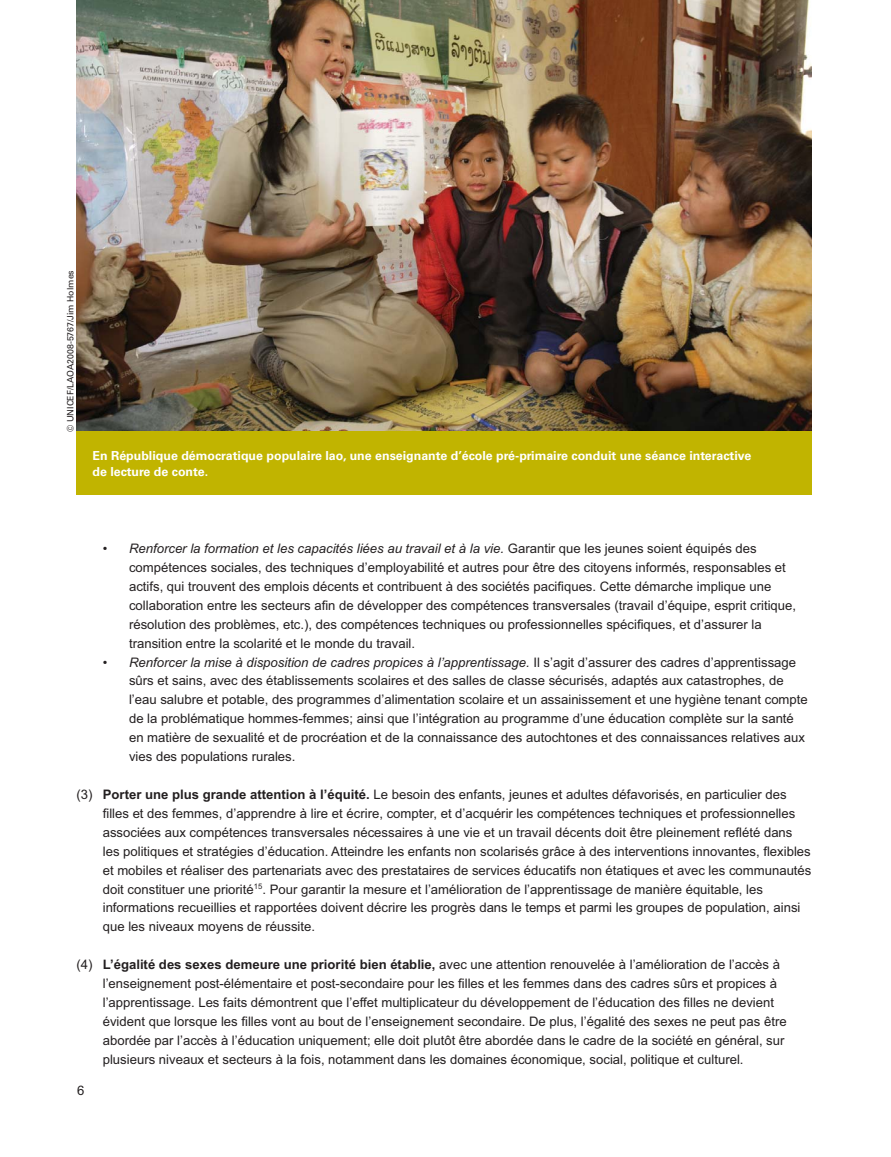
<style>
.page{position:relative;width:891px;height:1157px;background:#fff}
.page>*{position:absolute;margin:0;border:0;box-sizing:border-box;transform-origin:0 0}
.t1{font:13.2px/18.9px "Arial";color:#231f20}
.t2{font:700 12.45px/15.3px "Univers LT Std";color:#fff}
.t3{font:8.7px "Univers LT Std";color:#231f20}
.s1{font-style:italic}
.s2{font-weight:700}
</style>
<div class="page">
<img style="left:76px;top:0;width:736px;height:431px">
<div style="left:76px;top:431px;width:736px;height:63px;background:#c1b400"></div>
<p class="t3" style="left:65px;top:432px;width:163px;rotate:-90deg">© UNICEF/LAOA2008-5767/Jim Holmes</p>
<p class="t2" style="left:92px;top:449px;width:660px">En République démocratique populaire lao, une enseignante d’école pré-primaire conduit une séance interactive de lecture de conte.</p>
<p class="t1" style="left:129px;top:540px;width:668px;text-indent:-26px">• <span class="s1">Renforcer la formation et les capacités liées au travail et à la vie.</span> Garantir que les jeunes soient équipés des compétences sociales, des techniques d’employabilité et autres pour être des citoyens informés, responsables et actifs, qui trouvent des emplois décents et contribuent à des sociétés pacifiques. Cette démarche implique une collaboration entre les secteurs afin de développer des compétences transversales (travail d’équipe, esprit critique, résolution des problèmes, etc.), des compétences techniques ou professionnelles spécifiques, et d’assurer la transition entre la scolarité et le monde du travail.</p>
<p class="t1" style="left:129px;top:653px;width:680px;text-indent:-26px">• <span class="s1">Renforcer la mise à disposition de cadres propices à l’apprentissage.</span> Il s’agit d’assurer des cadres d’apprentissage sûrs et sains, avec des établissements scolaires et des salles de classe sécurisés, adaptés aux catastrophes, de l’eau salubre et potable, des programmes d’alimentation scolaire et un assainissement et une hygiène tenant compte de la problématique hommes-femmes; ainsi que l’intégration au programme d’une éducation complète sur la santé en matière de sexualité et de procréation et de la connaissance des autochtones et des connaissances relatives aux vies des populations rurales.</p>
<p class="t1" style="left:103px;top:786px;width:710px;text-indent:-26px">(3) <span class="s2">Porter une plus grande attention à l’équité.</span> Le besoin des enfants, jeunes et adultes défavorisés, en particulier des filles et des femmes, d’apprendre à lire et écrire, compter, et d’acquérir les compétences techniques et professionnelles associées aux compétences transversales nécessaires à une vie et un travail décents doit être pleinement reflété dans les politiques et stratégies d’éducation. Atteindre les enfants non scolarisés grâce à des interventions innovantes, flexibles et mobiles et réaliser des partenariats avec des prestataires de services éducatifs non étatiques et avec les communautés doit constituer une priorité<sup>15</sup>. Pour garantir la mesure et l’amélioration de l’apprentissage de manière équitable, les informations recueillies et rapportées doivent décrire les progrès dans le temps et parmi les groupes de population, ainsi que les niveaux moyens de réussite.</p>
<p class="t1" style="left:103px;top:956px;width:685px;text-indent:-26px">(4) <span class="s2">L’égalité des sexes demeure une priorité bien établie,</span> avec une attention renouvelée à l’amélioration de l’accès à l’enseignement post-élémentaire et post-secondaire pour les filles et les femmes dans des cadres sûrs et propices à l’apprentissage. Les faits démontrent que l’effet multiplicateur du développement de l’éducation des filles ne devient évident que lorsque les filles vont au bout de l’enseignement secondaire. De plus, l’égalité des sexes ne peut pas être abordée par l’accès à l’éducation uniquement; elle doit plutôt être abordée dans le cadre de la société en général, sur plusieurs niveaux et secteurs à la fois, notamment dans les domaines économique, social, politique et culturel.</p>
<p class="t1" style="left:77px;top:1081px;width:9px">6</p>
</div>
